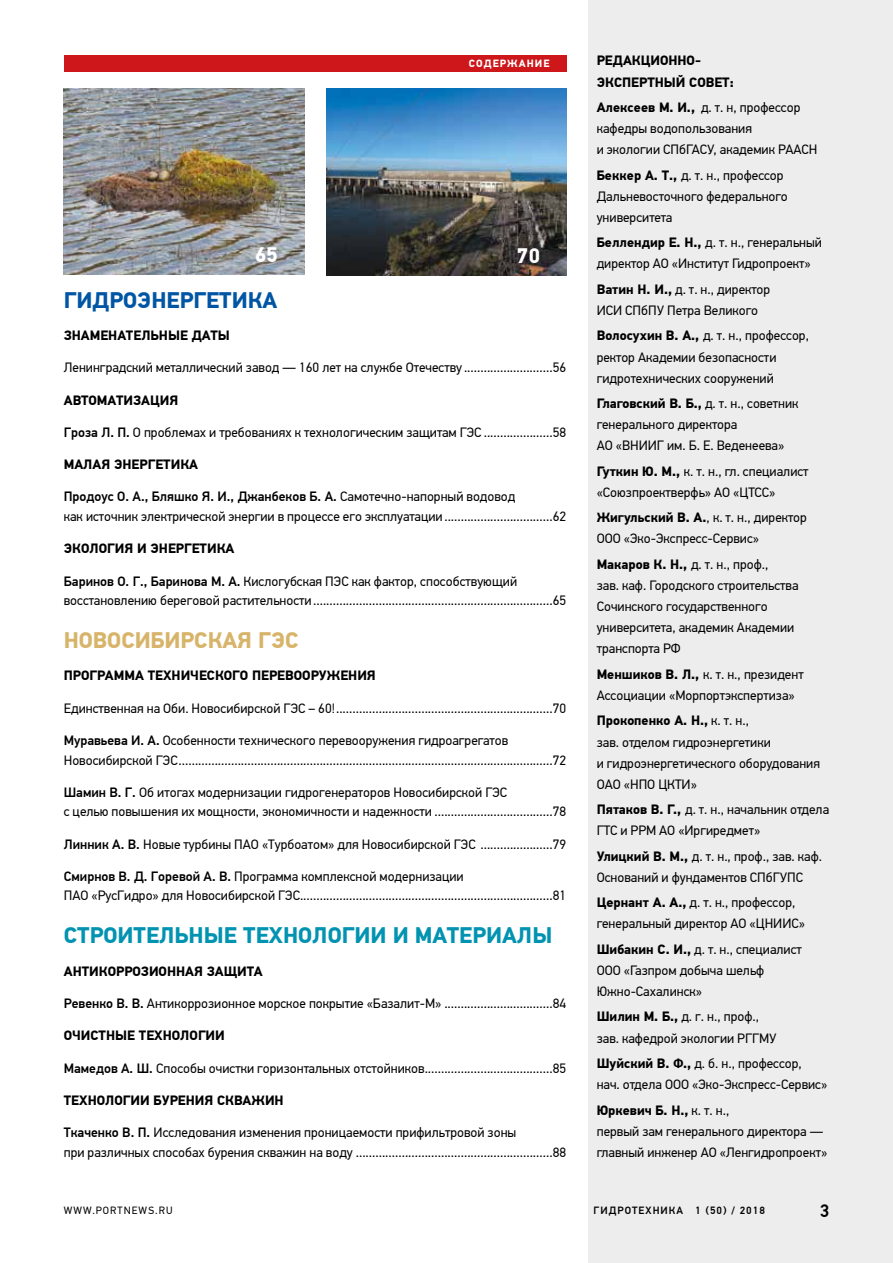
<style>
.page{position:relative;width:893px;height:1263px;background:#fff}
.page>*{position:absolute;margin:0;border:0;box-sizing:border-box;transform-origin:0 0}
.t1{font:700 22.5px "PF Din Text Pro";color:#0193b1}
.t2{font:700 22.5px "PF Din Text Pro";color:#d7b46a}
.t3{font:700 22.5px "PF Din Text Pro";color:#0056a4}
.t4{font:700 21px "PF Din Text Pro";color:#fff}
.t5{font:500 18px "PF Din Text Pro";color:#000}
.t6{font:13.5px/21.1px "PF Din Text Pro";color:#000}
.t7{font:700 13.5px/21.1px "PF Din Text Pro";color:#000}
.t8{font:500 10.5px "PF Din Text Pro";letter-spacing:.1em;color:#000}
.t9{font:10.5px "PF Din Text Pro";letter-spacing:.1em;color:#000}
.t10{font:700 10.5px "PF Din Text Pro";letter-spacing:.1em;color:#fff}
.s1{font-weight:700}
.s2{font-weight:500}
</style>
<div class="page">
<div style="left:588px;top:0;width:305px;height:1263px;background:#ededed"></div>
<div style="left:64px;top:55px;width:503px;height:16px;background:#cd171a"></div>
<img style="left:64px;top:89px;width:241px;height:186px">
<img style="left:326px;top:89px;width:241px;height:187px">
<p class="t10" style="left:469px;top:57px;width:82px">СОДЕРЖАНИЕ</p>
<p class="t7" style="left:597px;top:51px;width:139px">РЕДАКЦИОННО-<br>ЭКСПЕРТНЫЙ СОВЕТ:</p>
<p class="t6" style="left:597px;top:97px;width:222px"><span class="s1">Алексеев М. И.,</span> д. т. н, профессор кафедры водопользования<br>и экологии СПбГАСУ, академик РААСН</p>
<p class="t6" style="left:597px;top:165px;width:193px"><span class="s1">Беккер А. Т.,</span> д. т. н., профессор<br>Дальневосточного федерального университета</p>
<p class="t6" style="left:597px;top:232px;width:227px"><span class="s1">Беллендир Е. Н.,</span> д. т. н., генеральный директор АО «Институт Гидропроект»</p>
<p class="t6" style="left:597px;top:279px;width:175px"><span class="s1">Ватин Н. И.,</span> д. т. н., директор<br>ИСИ СПбПУ Петра Великого</p>
<p class="t6" style="left:597px;top:325px;width:214px"><span class="s1">Волосухин В. А.,</span> д. т. н., профессор, ректор Академии безопасности гидротехнических сооружений</p>
<p class="t6" style="left:597px;top:393px;width:203px"><span class="s1">Глаговский В. Б.,</span> д. т. н., советник генерального директора<br>АО «ВНИИГ им. Б. Е. Веденеева»</p>
<p class="t6" style="left:597px;top:461px;width:213px"><span class="s1">Гуткин Ю. М.,</span> к. т. н., гл. специалист «Союзпроектверфь» АО «ЦТСС»</p>
<p class="t6" style="left:597px;top:507px;width:212px"><span class="s1">Жигульский В. А.</span>, к. т. н., директор<br>ООО «Эко-Экспресс-Сервис»</p>
<p class="t6" style="left:597px;top:554px;width:203px"><span class="s1">Макаров К. Н.,</span> д. т. н., проф.,<br>зав. каф. Городского строительства<br>Сочинского государственного университета, академик Академии транспорта РФ</p>
<p class="t6" style="left:597px;top:664px;width:208px"><span class="s1">Меншиков В. Л.,</span> к. т. н., президент<br>Ассоциации «Морпортэкспертиза»</p>
<p class="t6" style="left:597px;top:710px;width:225px"><span class="s1">Прокопенко А. Н.,</span> к. т. н.,<br>зав. отделом гидроэнергетики<br>и гидроэнергетического оборудования<br>ОАО «НПО ЦКТИ»</p>
<p class="t6" style="left:597px;top:799px;width:234px"><span class="s1">Пятаков В. Г.,</span> д. т. н., начальник отдела<br>ГТС и РРМ АО «Иргиредмет»</p>
<p class="t6" style="left:597px;top:846px;width:227px"><span class="s1">Улицкий В. М.,</span> д. т. н., проф., зав. каф.<br>Оснований и фундаментов СПбГУПС</p>
<p class="t6" style="left:597px;top:892px;width:210px"><span class="s1">Цернант А. А.,</span> д. т. н., профессор, генеральный директор АО «ЦНИИС»</p>
<p class="t6" style="left:597px;top:939px;width:207px"><span class="s1">Шибакин С. И.,</span> д. т. н., специалист<br>ООО «Газпром добыча шельф<br>Южно-Сахалинск»</p>
<p class="t6" style="left:597px;top:1006px;width:181px"><span class="s1">Шилин М. Б.,</span> д. г. н., проф., зав. кафедрой экологии РГГМУ</p>
<p class="t6" style="left:597px;top:1053px;width:232px"><span class="s1">Шуйский В. Ф.,</span> д. б. н., профессор, нач. отдела ООО «Эко-Экспресс-Сервис»</p>
<p class="t6" style="left:597px;top:1099px;width:232px"><span class="s1">Юркевич Б. Н.,</span> к. т. н.,<br>первый зам генерального директора — главный инженер АО «Ленгидропроект»</p>
<h2 class="t4" style="left:255px;top:242px;width:25px">65</h2>
<h2 class="t4" style="left:517px;top:243px;width:25px">70</h2>
<h1 class="t3" style="left:64px;top:286px;width:215px">ГИДРОЭНЕРГЕТИКА</h1>
<p class="t7" style="left:64px;top:325px;width:168px">ЗНАМЕНАТЕЛЬНЫЕ ДАТЫ</p>
<p class="t6" style="left:64px;top:357px;width:504px">Ленинградский металлический завод — 160 лет на службе Отечеству ...........................56</p>
<p class="t7" style="left:64px;top:390px;width:116px">АВТОМАТИЗАЦИЯ</p>
<p class="t6" style="left:64px;top:422px;width:504px"><span class="s2">Гроза Л. П.</span> О проблемах и требованиях к технологическим защитам ГЭС .....................58</p>
<p class="t7" style="left:64px;top:454px;width:136px">МАЛАЯ ЭНЕРГЕТИКА</p>
<p class="t6" style="left:64px;top:487px;width:504px;line-height:19.5px"><span class="s2">Продоус О. А., Бляшко Я. И., Джанбеков Б. А.</span> Самотечно-напорный водовод<br>как источник электрической энергии в процессе его эксплуатации.................................62</p>
<p class="t7" style="left:64px;top:538px;width:172px">ЭКОЛОГИЯ И ЭНЕРГЕТИКА</p>
<p class="t6" style="left:64px;top:571px;width:504px;line-height:19.5px"><span class="s2">Баринов О. Г., Баринова М. А.</span> Кислогубская ПЭС как фактор, способствующий восстановлению береговой растительности.........................................................................65</p>
<h1 class="t2" style="left:64px;top:627px;width:236px">НОВОСИБИРСКАЯ ГЭС</h1>
<p class="t7" style="left:64px;top:665px;width:313px">ПРОГРАММА ТЕХНИЧЕСКОГО ПЕРЕВООРУЖЕНИЯ</p>
<p class="t6" style="left:64px;top:698px;width:504px">Единственная на Оби. Новосибирской ГЭС – 60!..................................................................70</p>
<p class="t6" style="left:64px;top:731px;width:504px;line-height:19.5px"><span class="s2">Муравьева И. А.</span> Особенности технического перевооружения гидроагрегатов<br>Новосибирской ГЭС..................................................................................................................72</p>
<p class="t6" style="left:64px;top:782px;width:504px;line-height:19.5px"><span class="s2">Шамин В. Г.</span> Об итогах модернизации гидрогенераторов Новосибирской ГЭС<br>с целью повышения их мощности, экономичности и надежности ....................................78</p>
<p class="t6" style="left:64px;top:833px;width:504px"><span class="s2">Линник А. В.</span> Новые турбины ПАО «Турбоатом» для Новосибирской ГЭС ......................79</p>
<p class="t6" style="left:64px;top:867px;width:504px;line-height:19.5px"><span class="s2">Смирнов В. Д. Горевой А. В.</span> Программа комплексной модернизации<br>ПАО «РусГидро» для Новосибирской ГЭС.............................................................................81</p>
<h1 class="t1" style="left:64px;top:922px;width:490px">СТРОИТЕЛЬНЫЕ ТЕХНОЛОГИИ И МАТЕРИАЛЫ</h1>
<p class="t7" style="left:64px;top:961px;width:200px">АНТИКОРРОЗИОННАЯ ЗАЩИТА</p>
<p class="t6" style="left:64px;top:993px;width:504px"><span class="s2">Ревенко В. В.</span> Антикоррозионное морское покрытие «Базалит-М» .................................84</p>
<p class="t7" style="left:64px;top:1025px;width:163px">ОЧИСТНЫЕ ТЕХНОЛОГИИ</p>
<p class="t6" style="left:64px;top:1057px;width:504px"><span class="s2">Мамедов А. Ш.</span> Способы очистки горизонтальных отстойников.......................................85</p>
<p class="t7" style="left:64px;top:1090px;width:221px">ТЕХНОЛОГИИ БУРЕНИЯ СКВАЖИН</p>
<p class="t6" style="left:64px;top:1123px;width:504px;line-height:19.5px"><span class="s2">Ткаченко В. П.</span> Исследования изменения проницаемости прифильтровой зоны<br>при различных способах бурения скважин на воду ............................................................88</p>
<p class="t9" style="left:64px;top:1204px;width:110px">WWW.PORTNEWS.RU</p>
<p class="t8" style="left:594px;top:1204px;width:173px">ГИДРОТЕХНИКА 1 (50) / 2018</p>
<h3 class="t5" style="left:820px;top:1199px;width:11px">3</h3>
</div>
